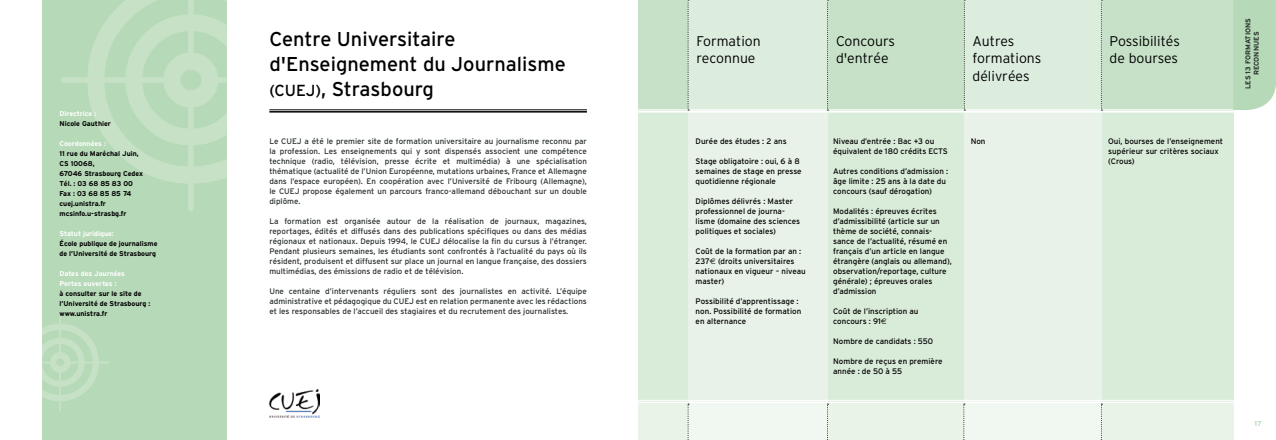
<style>
.page{position:relative;width:1276px;height:440px;background:#fff}
.page>*{position:absolute;margin:0;border:0;box-sizing:border-box;transform-origin:0 0}
.t1{font:20px/25px "Interstate";color:#000}
.t2{font:300 14px/17.5px "Interstate";color:#000}
.t3{font:8px/10px "Interstate";color:#29302c;text-align:justify}
.t4{font:8px/10px "Interstate";color:#000}
.t5{font:700 7px/10px "Interstate";color:#000}
.t6{font:700 7px/10px "Interstate";color:#fff}
.t7{font:700 7px/8.4px "Interstate";color:#29302c;text-align:center}
.t8{font:700 7px "Interstate";color:#b6d9b7}
.s1{font-size:16px}
.s2{font-family:"Euro Sans"}
</style>
<div class="page">
<div style="left:43px;top:0;width:184px;height:439px;background:#b6d9b7"></div>
<div style="left:638px;top:0;width:596px;height:110px;background:#c6e1c7"></div>
<div style="left:638px;top:110px;width:596px;height:293px;background:#d9ebd9"></div>
<div style="left:638px;top:402px;width:596px;height:37px;background:#e9f3e8"></div>
<div style="left:688px;top:0;width:140px;height:439px;background:#e8f2e8"></div>
<hr style="left:638px;top:109px;width:638px;height:1px;background:#fff">
<hr style="left:638px;top:111px;width:638px;height:1px;background:#fff">
<hr style="left:638px;top:400px;width:638px;height:1px;background:#fff">
<hr style="left:638px;top:401px;width:638px;height:2px;background:#fff">
<svg style="left:88px;top:0;width:206px;height:183px"></svg>
<svg style="left:208px;top:77px;width:113px;height:6px"></svg>
<div style="left:60px;top:77px;width:115px;height:6px;background:#c6e1c6;border-radius:3px"></div>
<div style="left:188px;top:99px;width:6px;height:112px;background:#c6e1c6;border-radius:3px"></div>
<svg style="left:42px;top:312px;width:57px;height:89px"></svg>
<hr style="left:67px;top:361px;width:42px;height:2px;background:#fff">
<hr style="left:11px;top:361px;width:43px;height:2px;background:#fff">
<hr style="left:59px;top:369px;width:2px;height:42px;background:#fff">
<svg style="left:687px;top:0;width:2px;height:110px"></svg>
<svg style="left:827px;top:0;width:1px;height:110px"></svg>
<svg style="left:687px;top:403px;width:2px;height:37px"></svg>
<div style="left:964px;top:0;width:137px;height:439px;background:#e8f2e8"></div>
<svg style="left:1101px;top:0;width:1px;height:110px"></svg>
<svg style="left:827px;top:403px;width:1px;height:37px"></svg>
<svg style="left:963px;top:403px;width:2px;height:37px"></svg>
<svg style="left:1101px;top:403px;width:1px;height:37px"></svg>
<hr style="left:269px;top:109px;width:318px;height:1px;background:#000">
<hr style="left:269px;top:111px;width:318px;height:1px;background:#000">
<div style="left:1233px;top:0;width:43px;height:110px;background:#b6d9b7"></div>
<img style="left:269px;top:389px;width:50px;height:28px">
<svg style="left:964px;top:0;width:1px;height:110px"></svg>
<p class="t6" style="left:60px;top:108px;width:38px">Directrice :</p>
<p class="t5" style="left:60px;top:118px;width:53px">Nicole Gauthier</p>
<p class="t6" style="left:60px;top:138px;width:48px">Coordonnées :</p>
<p class="t5" style="left:60px;top:148px;width:85px">11 rue du Maréchal Juin,<br>CS 10068,<br>67046 Strasbourg Cedex<br>Tél. : 03 68 85 83 00<br>Fax : 03 68 85 85 74 cuej.unistra.fr mcsinfo.u-strasbg.fr</p>
<p class="t6" style="left:60px;top:228px;width:56px">Statut juridique:</p>
<p class="t5" style="left:60px;top:238px;width:99px">École publique de journalisme de l’Université de Strasbourg</p>
<p class="t6" style="left:60px;top:268px;width:67px">Dates des Journées<br>Portes ouvertes :</p>
<p class="t5" style="left:60px;top:288px;width:92px">à consulter sur le site de l’Université de Strasbourg : www.unistra.fr</p>
<h1 class="t1" style="left:269px;top:26px;width:298px">Centre Universitaire d'Enseignement du Journalisme <span class="s1">(CUEJ)</span>, Strasbourg</h1>
<p class="t3" style="left:269px;top:135px;width:319px">Le CUEJ a été le premier site de formation universitaire au journalisme reconnu par la profession. Les enseignements qui y sont dispensés associent une compétence technique (radio, télévision, presse écrite et multimédia) à une spécialisation thématique (actualité de l’Union Européenne, mutations urbaines, France et Allemagne dans l’espace européen). En coopération avec l’Université de Fribourg (Allemagne), le CUEJ propose également un parcours franco-allemand débouchant sur un double diplôme.</p>
<p class="t3" style="left:269px;top:215px;width:319px">La formation est organisée autour de la réalisation de journaux, magazines, reportages, édités et diffusés dans des publications spécifiques ou dans des médias régionaux et nationaux. Depuis 1994, le CUEJ délocalise la fin du cursus à l’étranger.<br>Pendant plusieurs semaines, les étudiants sont confrontés à l’actualité du pays où ils résident, produisent et diffusent sur place un journal en langue française, des dossiers multimédias, des émissions de radio et de télévision.</p>
<p class="t3" style="left:269px;top:285px;width:319px">Une centaine d’intervenants réguliers sont des journalistes en activité. L’équipe administrative et pédagogique du CUEJ est en relation permanente avec les rédactions et les responsables de l’accueil des stagiaires et du recrutement des journalistes.</p>
<h2 class="t2" style="left:696px;top:32px;width:66px">Formation reconnue</h2>
<h2 class="t2" style="left:836px;top:32px;width:60px">Concours d'entrée</h2>
<h2 class="t2" style="left:972px;top:32px;width:70px">Autres formations délivrées</h2>
<h2 class="t2" style="left:1109px;top:32px;width:72px">Possibilités de bourses</h2>
<p class="t4" style="left:695px;top:135px;width:93px">Durée des études : 2 ans</p>
<p class="t4" style="left:695px;top:155px;width:107px">Stage obligatoire : oui, 6 à 8 semaines de stage en presse quotidienne régionale</p>
<p class="t4" style="left:695px;top:195px;width:106px">Diplômes délivrés : Master professionnel de journa&shy;lisme (domaine des sciences politiques et sociales)</p>
<p class="t4" style="left:695px;top:245px;width:112px">Coût de la formation par an :<br>237<span class="s2">€</span> (droits universitaires nationaux en vigueur – niveau master)</p>
<p class="t4" style="left:695px;top:295px;width:107px">Possibilité d’apprentissage : non. Possibilité de formation en alternance</p>
<p class="t4" style="left:833px;top:135px;width:116px">Niveau d’entrée : Bac +3 ou équivalent de 180 crédits ECTS</p>
<p class="t4" style="left:833px;top:165px;width:117px">Autres conditions d’admission : âge limite : 25 ans à la date du concours (sauf dérogation)</p>
<p class="t4" style="left:833px;top:205px;width:120px">Modalités : épreuves écrites d’admissibilité (article sur un thème de société, connais&shy;sance de l’actualité, résumé en français d’un article en langue étrangère (anglais ou allemand), observation/reportage, culture générale) ; épreuves orales d’admission</p>
<p class="t4" style="left:833px;top:305px;width:87px">Coût de l’inscription au concours : 91<span class="s2">€</span></p>
<p class="t4" style="left:833px;top:335px;width:102px">Nombre de candidats : 550</p>
<p class="t4" style="left:833px;top:355px;width:111px">Nombre de reçus en première année : de 50 à 55</p>
<p class="t4" style="left:970px;top:135px;width:16px">Non</p>
<p class="t4" style="left:1108px;top:135px;width:116px">Oui, bourses de l’enseignement supérieur sur critères sociaux (Crous)</p>
<p class="t7" style="left:1243px;top:89px;width:72px;rotate:-90deg">LES 13 FORMATIONS<br>RECONNUES</p>
<p class="t8" style="left:1254px;top:419px;width:9px">17</p>
</div>
